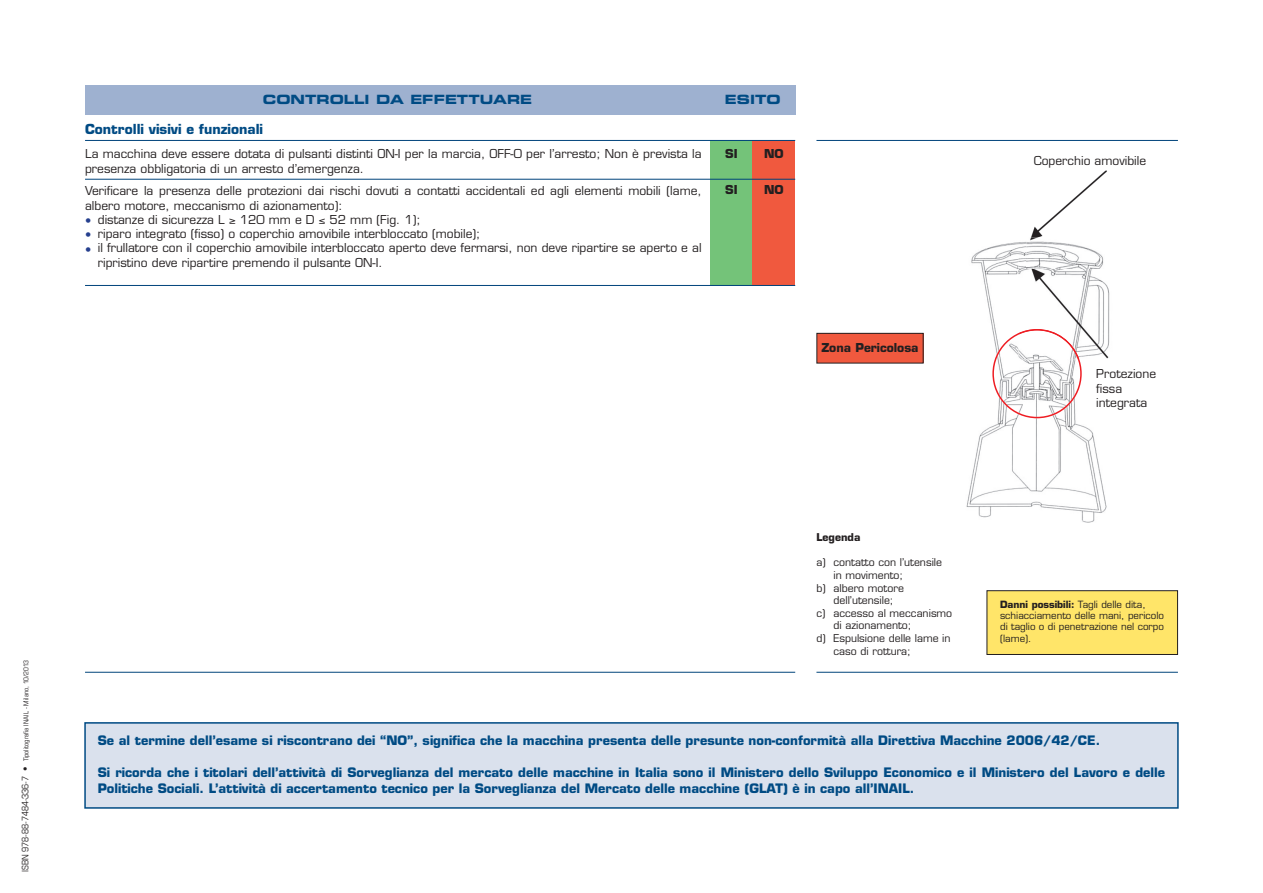
<style>
.page{position:relative;width:1263px;height:893px;background:#fff}
.page>*{position:absolute;margin:0;border:0;box-sizing:border-box;transform-origin:0 0}
.t1{font:700 13.5px "Eurostile";color:#004b84}
.t2{font:700 12.75px/15.8px "Eurostile";color:#004b84}
.t3{font:12.75px "Eurostile Bold Extended Two";color:#004b84}
.t4{font:12px/14.2px "Eurostile";color:#231f20}
.t5{font:700 12px "Eurostile";color:#231f20}
.t6{font:10.5px "Eurostile";color:#231f20}
.t7{font:700 10.5px "Eurostile";color:#231f20}
.t8{font:9.75px/11.2px "Eurostile";color:#231f20}
.t9{font:condensed 6.75px "Eurostile";color:#231f20}
.s1{font-size:9px}
.s2{color:#253f8e}
.s3{font-weight:700}
</style>
<div class="page">
<div style="left:710px;top:141px;width:43px;height:145px;background:#74c379"></div>
<div style="left:753px;top:141px;width:42px;height:145px;background:#f0593e"></div>
<div style="left:85px;top:85px;width:710px;height:30px;background:#9eb1d0"></div>
<hr style="left:85px;top:140px;width:710px;height:1px;background:#00447b">
<hr style="left:816px;top:140px;width:362px;height:1px;background:#00447b">
<hr style="left:85px;top:179px;width:710px;height:1px;background:#00447b">
<hr style="left:816px;top:672px;width:362px;height:1px;background:#00447b">
<hr style="left:85px;top:285px;width:710px;height:1px;background:#00447b">
<hr style="left:85px;top:672px;width:710px;height:1px;background:#00447b">
<img style="left:966px;top:242px;width:144px;height:281px">
<svg style="left:992px;top:329px;width:90px;height:89px"></svg>
<img style="left:1030px;top:171px;width:77px;height:67px">
<img style="left:1026px;top:238px;width:84px;height:30px">
<img style="left:1018px;top:258px;width:91px;height:101px">
<img style="left:1018px;top:329px;width:61px;height:30px">
<img style="left:1026px;top:258px;width:83px;height:10px">
<div style="left:817px;top:333px;width:106px;height:30px;background:#f0593e"></div>
<div style="left:816px;top:333px;width:107px;height:30px;border:1px solid #231f20"></div>
<div style="left:987px;top:591px;width:190px;height:63px;background:#ffe569"></div>
<div style="left:986px;top:590px;width:192px;height:65px;border:1px solid #231f20"></div>
<div style="left:85px;top:723px;width:1093px;height:85px;background:#dae1ed"></div>
<div style="left:84px;top:722px;width:1095px;height:87px;border:2px solid #004b84"></div>
<p class="t9" style="left:24px;top:872px;width:213px;rotate:-90deg"><span class="s1">ISBN 978-88-7484-336-7 •</span> Tipolitografia INAIL - Milano, 10/2013</p>
<p class="t3" style="left:263px;top:95px;width:271px">CONTROLLI DA EFFETTUARE</p>
<p class="t3" style="left:725px;top:95px;width:57px">ESITO</p>
<p class="t1" style="left:85px;top:124px;width:179px">Controlli visivi e funzionali</p>
<p class="t4" style="left:85px;top:148px;width:618px">La macchina deve essere dotata di pulsanti distinti ON-I per la marcia, OFF-0 per l’arresto; Non è prevista la presenza obbligatoria di un arresto d’emergenza.</p>
<p class="t4" style="left:85px;top:185px;width:618px">Verificare la presenza delle protezioni dai rischi dovuti a contatti accidentali ed agli elementi mobili (lame, albero motore, meccanismo di azionamento):</p>
<p class="t4" style="left:85px;top:214px;width:337px"><span class="s2">•</span> distanze di sicurezza L ≥ 120 mm e D ≤ 52 mm (Fig. 1);</p>
<p class="t4" style="left:85px;top:228px;width:397px"><span class="s2">•</span> riparo integrato (fisso) o coperchio amovibile interbloccato (mobile);</p>
<p class="t4" style="left:98px;top:242px;width:605px;text-indent:-13px"><span class="s2">•</span> il frullatore con il coperchio amovibile interbloccato aperto deve fermarsi, non deve ripartire se aperto e al ripristino deve ripartire premendo il pulsante ON-I.</p>
<p class="t5" style="left:725px;top:149px;width:14px">SI</p>
<p class="t5" style="left:764px;top:149px;width:21px">NO</p>
<p class="t5" style="left:725px;top:185px;width:14px">SI</p>
<p class="t5" style="left:764px;top:185px;width:21px">NO</p>
<p class="t5" style="left:821px;top:343px;width:99px">Zona Pericolosa</p>
<p class="t4" style="left:1034px;top:154px;width:114px">Coperchio amovibile</p>
<p class="t4" style="left:1096px;top:368px;width:61px">Protezione fissa integrata</p>
<p class="t7" style="left:816px;top:533px;width:45px">Legenda</p>
<p class="t6" style="left:816px;top:558px;width:127px">a) contatto con l’utensile</p>
<p class="t6" style="left:833px;top:571px;width:71px">in movimento;</p>
<p class="t6" style="left:816px;top:584px;width:89px">b) albero motore</p>
<p class="t6" style="left:833px;top:596px;width:62px">dell’utensile;</p>
<p class="t6" style="left:816px;top:609px;width:137px">c) accesso al meccanismo</p>
<p class="t6" style="left:833px;top:621px;width:80px">di azionamento;</p>
<p class="t6" style="left:816px;top:634px;width:136px">d) Espulsione delle lame in</p>
<p class="t6" style="left:833px;top:647px;width:79px">caso di rottura;</p>
<p class="t8" style="left:1000px;top:600px;width:165px"><span class="s3">Danni possibili:</span> Tagli delle dita, schiacciamento delle mani, pericolo di taglio o di penetrazione nel corpo (lame).</p>
<p class="t2" style="left:98px;top:734px;width:1004px">Se al termine dell’esame si riscontrano dei “NO”, significa che la macchina presenta delle presunte non-conformità alla Direttiva Macchine 2006/42/CE.</p>
<p class="t2" style="left:98px;top:766px;width:1069px">Si ricorda che i titolari dell’attività di Sorveglianza del mercato delle macchine in Italia sono il Ministero dello Sviluppo Economico e il Ministero del Lavoro e delle<br>Politiche Sociali. L’attività di accertamento tecnico per la Sorveglianza del Mercato delle macchine (GLAT) è in capo all’INAIL.</p>
</div>
